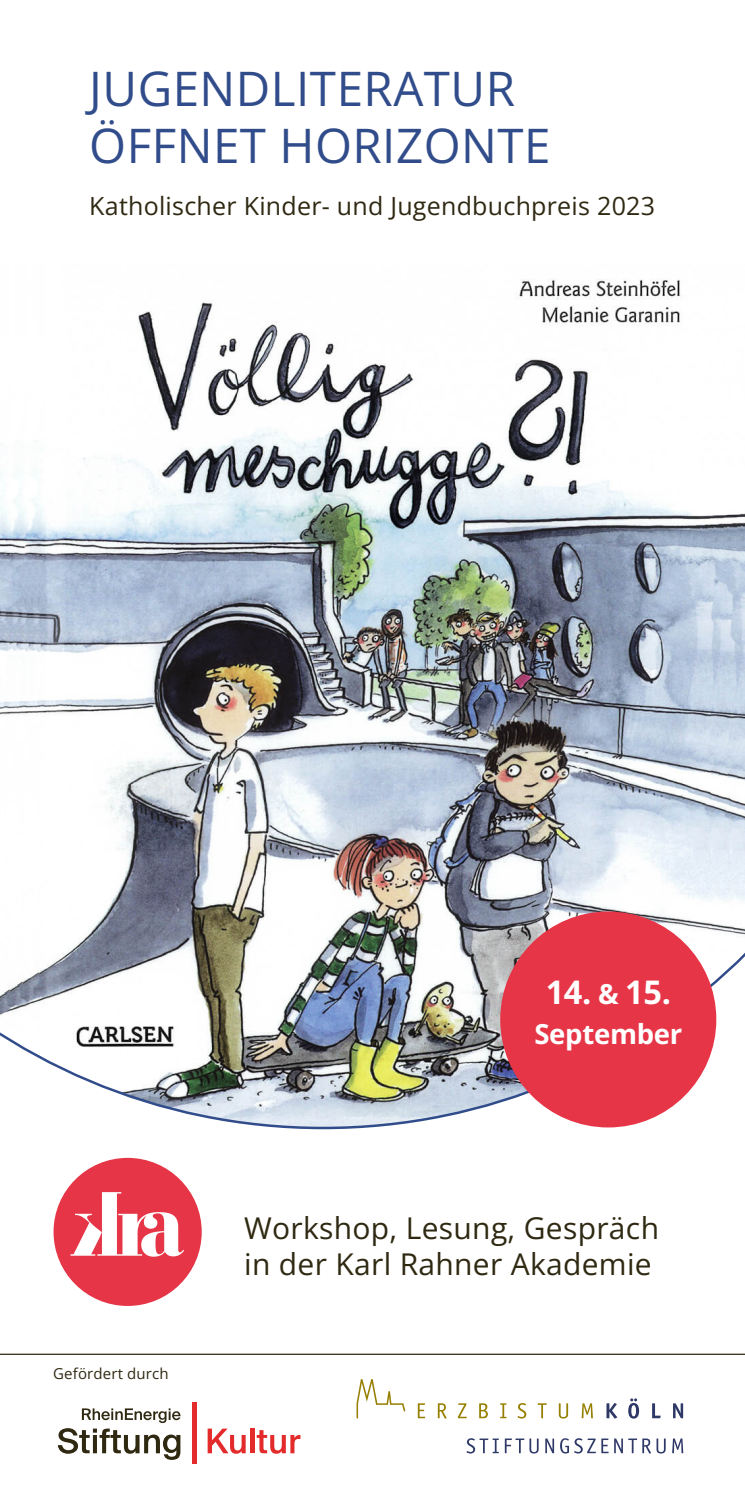
<style>
.page{position:relative;width:745px;height:1489px;background:#fff}
.page>*{position:absolute;margin:0;border:0;box-sizing:border-box;transform-origin:0 0}
.t1{font:47.5px/57px "Open Sans";letter-spacing:.01em;color:#314c8a}
.t2{font:700 32.5px "Open Sans";color:#fff}
.t3{font:30px/36px "Open Sans";letter-spacing:.01em;color:#2f2912}
.t4{font:700 27.5px "Open Sans";letter-spacing:-.01em;color:#fff}
.t5{font:25px "Open Sans";letter-spacing:.01em;color:#2f2912}
.t6{font:15px "Open Sans";letter-spacing:.01em;color:#2f2912}
.s1{font-size:27.5px}
</style>
<div class="page">
<img style="left:0;top:279px;width:744px;height:850px">
<svg style="left:417px;top:1403px;width:8px;height:14px"></svg>
<svg style="left:437px;top:1403px;width:9px;height:15px"></svg>
<svg style="left:458px;top:1403px;width:8px;height:14px"></svg>
<svg style="left:479px;top:1403px;width:8px;height:14px"></svg>
<svg style="left:500px;top:1403px;width:6px;height:14px"></svg>
<svg style="left:517px;top:1403px;width:9px;height:15px"></svg>
<svg style="left:537px;top:1403px;width:9px;height:14px"></svg>
<svg style="left:558px;top:1403px;width:9px;height:15px"></svg>
<svg style="left:581px;top:1403px;width:11px;height:14px"></svg>
<svg style="left:606px;top:1403px;width:11px;height:15px"></svg>
<svg style="left:628px;top:1398px;width:10px;height:20px"></svg>
<svg style="left:652px;top:1403px;width:8px;height:14px"></svg>
<svg style="left:673px;top:1403px;width:9px;height:14px"></svg>
<svg style="left:356px;top:1379px;width:49px;height:39px"></svg>
<svg style="left:466px;top:1438px;width:32px;height:15px"></svg>
<svg style="left:504px;top:1438px;width:34px;height:15px"></svg>
<svg style="left:545px;top:1438px;width:8px;height:14px"></svg>
<svg style="left:560px;top:1438px;width:35px;height:15px"></svg>
<svg style="left:601px;top:1438px;width:21px;height:14px"></svg>
<svg style="left:628px;top:1438px;width:22px;height:15px"></svg>
<svg style="left:656px;top:1438px;width:9px;height:15px"></svg>
<svg style="left:672px;top:1438px;width:10px;height:14px"></svg>
<hr style="left:0;top:1353px;width:744px;height:1px;background:#2f2912">
<div style="left:53px;top:1157px;width:148px;height:148px;background:#e53546;border-radius:50%"></div>
<svg style="left:70px;top:1192px;width:114px;height:64px"></svg>
<div style="left:500px;top:911px;width:215px;height:216px;background:#e63546;border-radius:50%"></div>
<svg style="left:58px;top:1408px;width:122px;height:51px"></svg>
<svg style="left:207px;top:1428px;width:38px;height:25px"></svg>
<hr style="left:250px;top:1428px;width:4px;height:25px;background:#e42b2b">
<svg style="left:256px;top:1430px;width:44px;height:23px"></svg>
<hr style="left:192px;top:1402px;width:4px;height:61px;background:#e42b2b">
<h1 class="t1" style="left:89px;top:59px;width:462px">Jugendliteratur öffnet Horizonte</h1>
<p class="t5" style="left:89px;top:189px;width:567px">Katholischer Kinder- und Jugendbuchpreis 2023</p>
<p class="t2" style="left:545px;top:970px;width:127px">14. <span class="s1">&amp;</span> 15.</p>
<p class="t4" style="left:534px;top:1015px;width:149px">September</p>
<p class="t6" style="left:53px;top:1363px;width:117px">Gefördert durch</p>
<p class="t3" style="left:244px;top:1209px;width:416px">Workshop, Lesung, Gespräch in der Karl Rahner Akademie</p>
</div>
